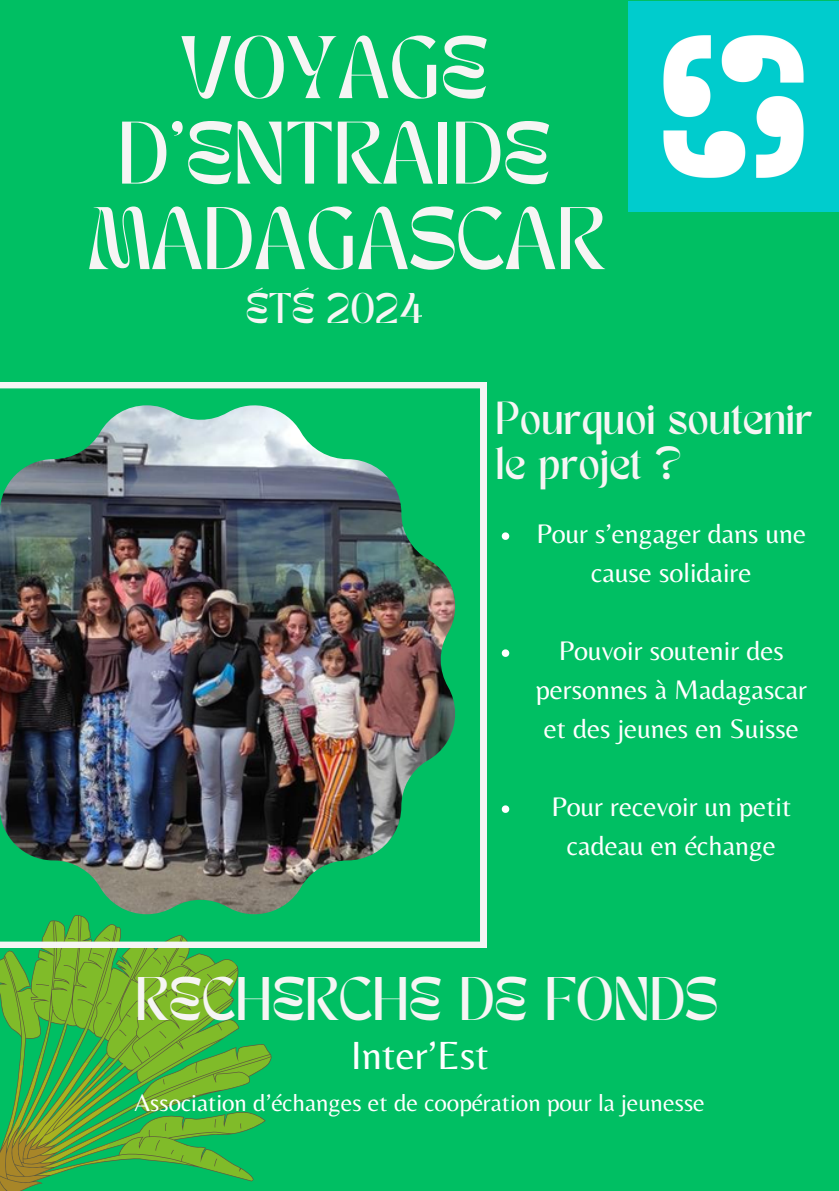
<style>
.page{position:relative;width:839px;height:1191px;background:#fff}
.page>*{position:absolute;margin:0;border:0;box-sizing:border-box;transform-origin:0 0}
.t1{font:62px/85.6px "TANMERINGUE";color:#f6f5f4;text-align:center}
.t2{font:43px "TANMERINGUE";color:#f6f5f4}
.t3{font:41px "Belleza";color:#fff}
.t4{font:32.4px/45px "TANMERINGUE";color:#f6f5f4}
.t5{font:30px "TANMERINGUE";color:#f6f5f4}
.t6{font:28px/39px "Belleza";color:#fff;text-align:center}
.t7{font:25px "Belleza";color:#fff}
</style>
<div class="page">
<div style="left:0;top:0;width:838px;height:1191px;background:#00bf63"></div>
<svg style="left:0;top:948px;width:272px;height:243px"></svg>
<svg style="left:0;top:382px;width:486px;height:566px"></svg>
<img style="left:0;top:405px;width:455px;height:509px">
<img style="left:628px;top:1px;width:210px;height:210px">
<svg style="left:501px;top:532px;width:8px;height:8px"></svg>
<svg style="left:501px;top:649px;width:8px;height:8px"></svg>
<svg style="left:501px;top:805px;width:8px;height:8px"></svg>
<p class="t1" style="left:88px;top:35px;width:518px">VOYAGE<br>D’ENTRAIDE<br>MADAGASCAR</p>
<p class="t5" style="left:246px;top:293px;width:178px">ÉTÉ 2024</p>
<p class="t4" style="left:495px;top:400px;width:319px">Pourquoi soutenir le projet ?</p>
<p class="t6" style="left:536px;top:514px;width:271px">Pour s’engager dans une cause solidaire</p>
<h2 class="t6" style="left:535px;top:631px;width:273px">Pouvoir soutenir des personnes à Madagascar et des jeunes en Suisse</h2>
<p class="t6" style="left:551px;top:787px;width:241px">Pour recevoir un petit cadeau en échange</p>
<p class="t2" style="left:135px;top:977px;width:584px">RECHERCHE DE FONDS</p>
<h3 class="t3" style="left:350px;top:1031px;width:140px">Inter’Est</h3>
<p class="t7" style="left:134px;top:1088px;width:572px">Association d’échanges et de coopération pour la jeunesse</p>
</div>
